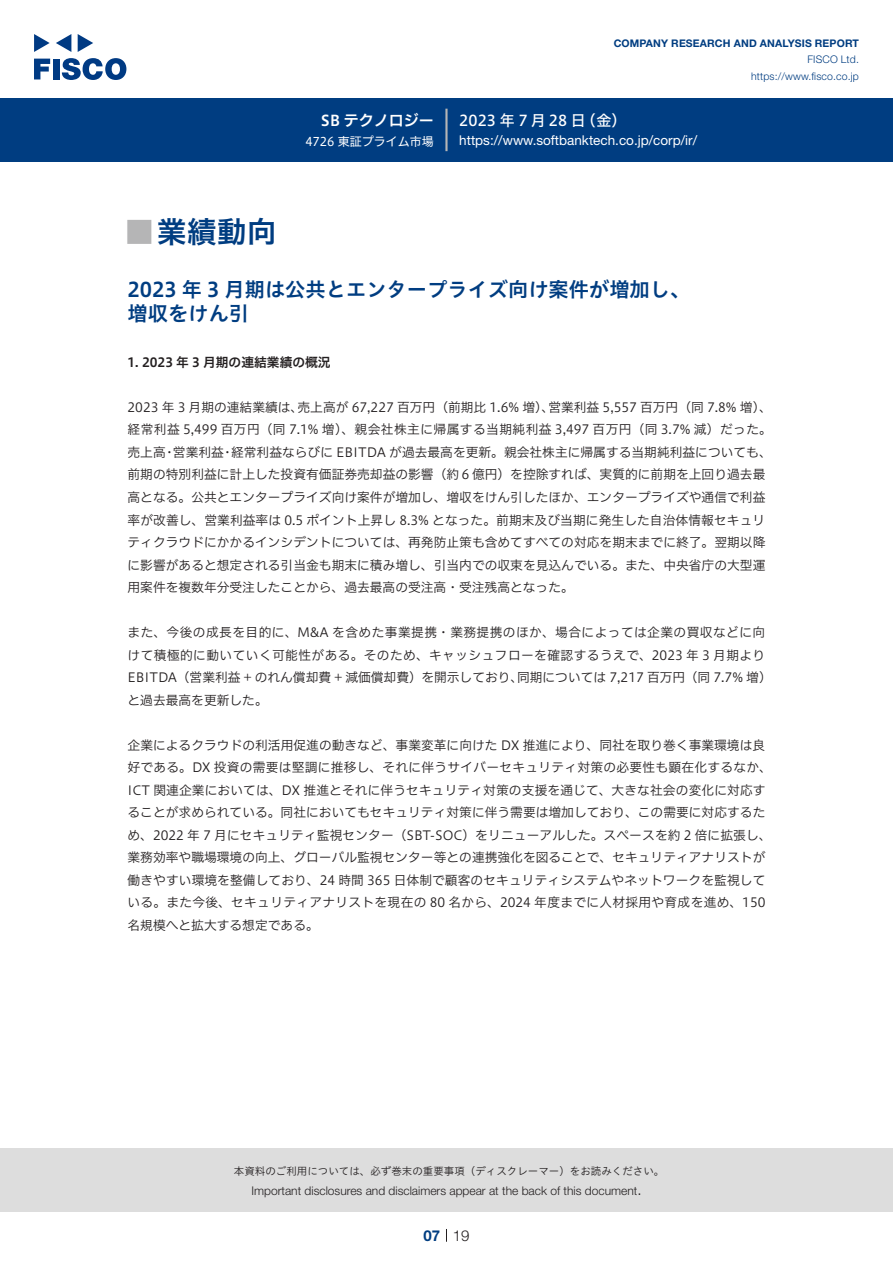
<style>
.page{position:relative;width:893px;height:1263px;background:#fff}
.page>*{position:absolute;margin:0;border:0;box-sizing:border-box;transform-origin:0 0}
.t1{font:30px "Hiragino UD Sans Std N W6";color:#003d81}
.t2{font:24px "Hiragino UD Sans Std N W6";color:#b5b5b6}
.t3{font:20.25px/24px "Hiragino UD Sans Std W6";color:#003d81}
.t4{font:15px "Hiragino UD Sans F Std N W5";letter-spacing:.01em;color:#fff}
.t5{font:15px "Hiragino UD Sans F Std N W6";color:#fff}
.t6{font:300 15px "Helvetica Neue LT Std";color:#231f20}
.t7{font:700 15px "Helvetica Neue LT Std";color:#003d81}
.t8{font:13.5px "Helvetica Neue LT Std";color:#fff}
.t9{font:12.75px/22.5px "Hiragino UD Sans F Std N W3";color:#231f20}
.t10{font:12.75px "Hiragino UD Sans F Std N W3";letter-spacing:.03em;color:#231f20}
.t11{font:12.75px "Hiragino UD Sans F Std N W6";color:#231f20}
.t12{font:300 12px "Helvetica Neue LT Std";color:#231f20}
.t13{font:12px "Hiragino UD Sans F Std N W4";color:#fff}
.t14{font:10.5px "Hiragino UD Sans Std W3";color:#231f20}
.t15{font:700 10.5px "Helvetica Neue LT Std";letter-spacing:.015em;color:#003d81}
.t16{font:300 10.5px/16.5px "Helvetica Neue LT Std";letter-spacing:.015em;color:#003d81;text-align:right}
</style>
<div class="page">
<div style="left:0;top:1148px;width:893px;height:64px;background:#ddd"></div>
<svg style="left:34px;top:59px;width:16px;height:20px"></svg>
<div style="left:53px;top:59px;width:6px;height:20px;background:#003a83"></div>
<svg style="left:62px;top:58px;width:64px;height:22px"></svg>
<svg style="left:34px;top:34px;width:16px;height:18px"></svg>
<svg style="left:78px;top:34px;width:15px;height:18px"></svg>
<svg style="left:56px;top:34px;width:15px;height:18px"></svg>
<div style="left:0;top:98px;width:893px;height:64px;background:#003d81"></div>
<hr style="left:445px;top:109px;width:3px;height:42px;background:#b5b5b6">
<svg style="left:446px;top:1229px;width:1px;height:13px"></svg>
<p class="t5" style="left:321px;top:109px;width:114px">SB テクノロジー</p>
<p class="t13" style="left:305px;top:132px;width:130px">4726 東証プライム市場</p>
<p class="t15" style="left:614px;top:37px;width:247px">COMPANY RESEARCH AND ANALYSIS REPORT</p>
<p class="t16" style="left:751px;top:51px;width:109px">FISCO Ltd. https://www.fisco.co j p.</p>
<p class="t4" style="left:581px;top:109px;width:47px">（金(</p>
<p class="t4" style="left:459px;top:109px;width:128px">2023 年 7月28 日</p>
<p class="t8" style="left:459px;top:132px;width:239px">https://www.softbanktech.co j p. /corp /i r/</p>
<h1 class="t1" style="left:157px;top:209px;width:121px">業績動向</h1>
<h2 class="t2" style="left:128px;top:213px;width:25px">█</h2>
<h3 class="t3" style="left:128px;top:276px;width:564px">2023 年 3 月期は公共とエンタープライズ向け案件が増加し、増収をけん引</h3>
<p class="t11" style="left:128px;top:352px;width:205px">1. 2023 年 3 月期の連結業績の概況</p>
<p class="t9" style="left:548px;top:395px;width:225px">営業利益 5,557 百万円（同 7.8% 増、(</p>
<p class="t9" style="left:298px;top:395px;width:258px">売上高が 67,227 百万円（前期比 1.6% 増）、</p>
<p class="t9" style="left:128px;top:395px;width:177px">2023 年 3 月期の連結業績は、</p>
<p class="t10" style="left:128px;top:420px;width:646px">経常利益 5,499 百万円（同 7.1% 増）、親会社株主に帰属する当期純利益 3,497 百万円（同 3.7% 減）だった。</p>
<p class="t9" style="left:231px;top:440px;width:542px">経常利益ならびに EBITDA が過去最高を更新。親会社株主に帰属する当期純利益についても、</p>
<p class="t9" style="left:173px;top:440px;width:53px">営業利益</p>
<p class="t9" style="left:128px;top:440px;width:639px">売上高<br>前期の特別利益に計上した投資有価証券売却益の影響（約６億円）を控除すれば、実質的に前期を上回り過去最高となる。公共とエンタープライズ向け案件が増加し、増収をけん引したほか、エンタープライズや通信で利益率が改善し、営業利益率は 0.5 ポイント上昇し 8.3% となった。前期末及び当期に発生した自治体情報セキュリティクラウドにかかるインシデントについては、再発防止策も含めてすべての対応を期末までに終了。翌期以降に影響があると想定される引当金も期末に積み増し、引当内での収束を見込んでいる。また、中央省庁の大型運用案件を複数年分受注したことから、過去最高の受注高・受注残高となった。</p>
<p class="t10" style="left:128px;top:623px;width:639px">また、今後の成長を目的に、M&amp;A を含めた事業提携・業務提携のほか、場合によっては企業の買収などに向</p>
<p class="t10" style="left:128px;top:645px;width:639px">けて積極的に動いていく可能性がある。そのため、キャッシュフローを確認するうえで、2023 年 3 月期より</p>
<p class="t9" style="left:517px;top:665px;width:256px">同期については 7,217 百万円（同 7.7% 増(</p>
<p class="t9" style="left:163px;top:440px;width:14px">・</p>
<p class="t9" style="left:221px;top:440px;width:14px">・</p>
<p class="t9" style="left:128px;top:665px;width:397px">EBITDA（営業利益 + のれん償却費 + 減価償却費）を開示しており、と過去最高を更新した。</p>
<p class="t9" style="left:128px;top:733px;width:646px">企業によるクラウドの利活用促進の動きなど、事業変革に向けた DX 推進により、同社を取り巻く事業環境は良好である。DX 投資の需要は堅調に推移し、それに伴うサイバーセキュリティ対策の必要性も顕在化するなか、ICT 関連企業においては、DX 推進とそれに伴うセキュリティ対策の支援を通じて、大きな社会の変化に対応することが求められている。同社においてもセキュリティ対策に伴う需要は増加しており、この需要に対応するため、2022 年 7 月にセキュリティ監視センター（SBT-SOC）をリニューアルした。スペースを約 2 倍に拡張し、業務効率や職場環境の向上、グローバル監視センター等との連携強化を図ることで、セキュリティアナリストが働きやすい環境を整備しており、24 時間 365 日体制で顧客のセキュリティシステムやネットワークを監視している。また今後、セキュリティアナリストを現在の 80 名から、2024 年度までに人材採用や育成を進め、150名規模へと拡大する想定である。</p>
<p class="t14" style="left:234px;top:1163px;width:432px">本資料のご利用については、必ず巻末の重要事項（ディスクレーマー）をお読みください。</p>
<p class="t6" style="left:637px;top:1180px;width:6px">.</p>
<p class="t12" style="left:251px;top:1183px;width:387px">Important disclosures and disclaimers appear at the back of this document</p>
<p class="t7" style="left:423px;top:1226px;width:18px">07</p>
<p class="t6" style="left:453px;top:1226px;width:18px">19</p>
</div>
